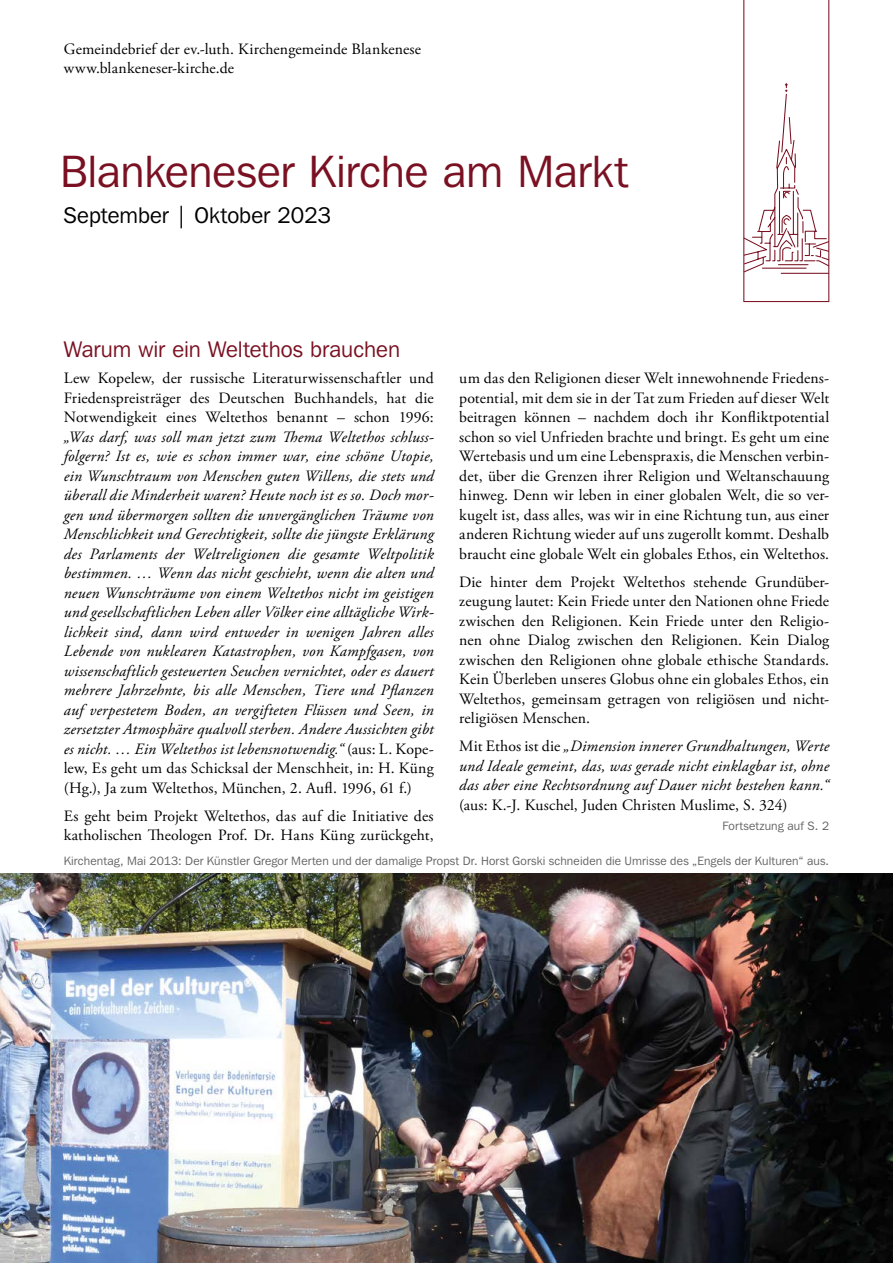
<style>
.page{position:relative;width:893px;height:1263px;background:#fff}
.page>*{position:absolute;margin:0;border:0;box-sizing:border-box;transform-origin:0 0}
.t1{font:45px "Franklin Gothic IT Cby BT";letter-spacing:-.005em;color:#7a1122}
.t2{font:22.5px "Franklin Gothic IT Cby BT";color:#7a1122}
.t3{font:22.5px "Franklin Gothic IT Cby BT";color:#000}
.t4{font:15.75px/19.5px "Adobe Garamond Pro";letter-spacing:.01em;color:#000;text-align:justify}
.t5{font:italic 15.75px/19.5px "Adobe Garamond Pro";letter-spacing:.015em;color:#000;text-align:justify}
.t6{font:12px "Franklin Gothic IT Cby BT";letter-spacing:.015em;color:#646363}
.s1{font-style:normal}
</style>
<div class="page">
<svg style="left:743px;top:0;width:86px;height:302px"></svg>
<img style="left:0;top:873px;width:893px;height:390px">
<p class="t4" style="left:64px;top:40px;width:359px">Gemeindebrief der ev.-luth. Kirchengemeinde Blankenese www.blankeneser-kirche.de</p>
<h1 class="t1" style="left:60px;top:144px;width:570px">Blankeneser Kirche am Markt</h1>
<h2 class="t3" style="left:64px;top:202px;width:269px">September | Oktober 2023</h2>
<h2 class="t2" style="left:64px;top:336px;width:338px">Warum wir ein Weltethos brauchen</h2>
<p class="t4" style="left:64px;top:369px;width:371px">Lew Kopelew, der russische Literaturwissenschaftler und Friedenspreisträger des Deutschen Buchhandels, hat die Notwendigkeit eines Weltethos benannt – schon 1996:</p>
<p class="t5" style="left:64px;top:427px;width:371px">„Was darf, was soll man jetzt zum Thema Weltethos schluss&shy;folgern? Ist es, wie es schon immer war, eine schöne Utopie, ein Wunschtraum von Menschen guten Willens, die stets und überall die Minderheit waren? Heute noch ist es so. Doch mor&shy;gen und übermorgen sollten die unvergänglichen Träume von Menschlichkeit und Gerechtigkeit, sollte die jüngste Erklärung des Parlaments der Weltreligionen die gesamte Weltpolitik bestimmen. … Wenn das nicht geschieht, wenn die alten und neuen Wunschträume von einem Weltethos nicht im geistigen und gesellschaftlichen Leben aller Völker eine alltägliche Wirk&shy;lichkeit sind, dann wird entweder in wenigen Jahren alles Lebende von nuklearen Katastrophen, von Kampfgasen, von wissenschaftlich gesteuerten Seuchen vernichtet, oder es dauert mehrere Jahrzehnte, bis alle Menschen, Tiere und Pflanzen auf verpestetem Boden, an vergifteten Flüssen und Seen, in zersetzter Atmosphäre qualvoll sterben. Andere Aussichten gibt es nicht. … Ein Weltethos ist lebensnotwendig.“ <span class="s1">(aus: L. Kope&shy;lew, Es geht um das Schicksal der Menschheit, in: H. Küng (Hg.), Ja zum Weltethos, München, 2. Aufl. 1996, 61 f.)</span></p>
<p class="t4" style="left:64px;top:807px;width:371px">Es geht beim Projekt Weltethos, das auf die Initiative des katholischen Theologen Prof. Dr. Hans Küng zurückgeht,</p>
<p class="t4" style="left:459px;top:369px;width:371px">um das den Religionen dieser Welt innewohnende Friedens&shy;potential, mit dem sie in der Tat zum Frieden auf dieser Welt beitragen können – nachdem doch ihr Konfliktpotential schon so viel Unfrieden brachte und bringt. Es geht um eine Wertebasis und um eine Lebenspraxis, die Menschen verbin&shy;det, über die Grenzen ihrer Religion und Weltanschauung hinweg. Denn wir leben in einer globalen Welt, die so ver&shy;kugelt ist, dass alles, was wir in eine Richtung tun, aus einer anderen Richtung wieder auf uns zugerollt kommt. Deshalb braucht eine globale Welt ein globales Ethos, ein Weltethos.</p>
<p class="t4" style="left:459px;top:573px;width:371px">Die hinter dem Projekt Weltethos stehende Grundüber&shy;zeugung lautet: Kein Friede unter den Nationen ohne Friede zwischen den Religionen. Kein Friede unter den Religio&shy;nen ohne Dialog zwischen den Religionen. Kein Dialog zwischen den Religionen ohne globale ethische Standards.<br>Kein Überleben unseres Globus ohne ein globales Ethos, ein Weltethos, gemeinsam getragen von religiösen und nicht&shy;religiösen Menschen.</p>
<p class="t5" style="left:459px;top:737px;width:371px"><span class="s1">Mit Ethos ist die</span> „Dimension innerer Grundhaltungen, Werte und Ideale gemeint, das, was gerade nicht einklagbar ist, ohne das aber eine Rechtsordnung auf Dauer nicht bestehen kann.“</p>
<p class="t4" style="left:459px;top:796px;width:330px">(aus: K.-J. Kuschel, Juden Christen Muslime, S. 324)</p>
<p class="t6" style="left:722px;top:818px;width:108px">Fortsetzung auf S. 2</p>
<p class="t6" style="left:64px;top:854px;width:767px">Kirchentag, Mai 2013: Der Künstler Gregor Merten und der damalige Propst Dr. Horst Gorski schneiden die Umrisse des „Engels der Kulturen“ aus.</p>
</div>
